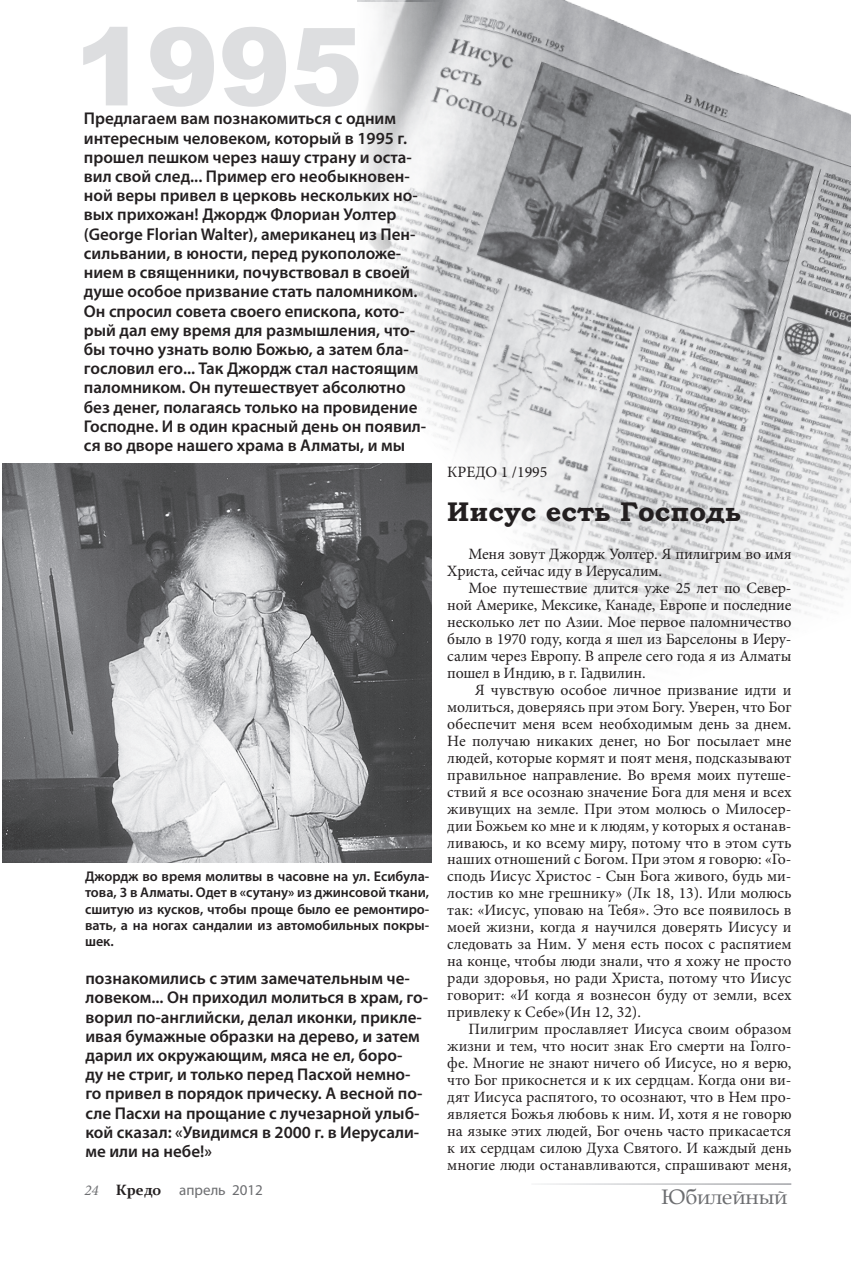
<style>
.page{position:relative;width:851px;height:1263px;background:#fff}
.page>*{position:absolute;margin:0;border:0;box-sizing:border-box;transform-origin:0 0}
.t1{font:900 108px "Arial";color:#dddee0}
.t2{font:700 27px "Bookman Old Style";color:#231f20}
.t3{font:21px "Book Antiqua";color:#6c6d70}
.t4{font:600 17.1px/19.2px "Myriad Pro";color:#231f20}
.t5{font:15.75px/17px "Minion Pro";letter-spacing:-.005em;color:#231f20;text-align:justify}
.t6{font:15px "Myriad Pro";color:#6c6d70}
.t7{font:600 14.1px/16.4px "Myriad Pro";color:#231f20;text-align:justify}
.s1{font-family:"Minion Pro";font-style:italic}
.s2{font-family:"Constantia";font-weight:700;color:#231f20}
</style>
<div class="page">
<img style="left:357px;top:0;width:493px;height:863px">
<svg style="left:357px;top:2px;width:81px;height:422px"></svg>
<svg style="left:507px;top:427px;width:343px;height:436px"></svg>
<img style="left:2px;top:463px;width:429px;height:399px">
<h1 class="t1" style="left:74px;top:-12px;width:290px">1995</h1>
<p class="t4" style="left:84px;top:109px;width:344px">Предлагаем вам познакомиться с одним интересным человеком, который в 1995 г. прошел пешком через нашу страну и оста&shy;вил свой след... Пример его необыкновен&shy;ной веры привел в церковь нескольких но&shy;вых прихожан! Джордж Флориан Уолтер (George Florian Walter), американец из Пен&shy;сильвании, в юности, перед рукоположе&shy;нием в священники, почувствовал в своей душе особое призвание стать паломником.<br>Он спросил совета своего епископа, кото&shy;рый дал ему время для размышления, что&shy;бы точно узнать волю Божью, а затем бла&shy;гословил его... Так Джордж стал настоящим паломником. Он путешествует абсолютно без денег, полагаясь только на провидение Господне. И в один красный день он появил&shy;ся во дворе нашего храма в Алматы, и мы</p>
<p class="t7" style="left:85px;top:867px;width:346px">Джордж во время молитвы в часовне на ул. Есибула&shy;това, 3 в Алматы. Одет в «сутану» из джинсовой ткани, сшитую из кусков, чтобы проще было ее ремонтиро&shy;вать, а на ногах сандалии из автомобильных покры&shy;шек.</p>
<p class="t4" style="left:85px;top:968px;width:344px">познакомились с этим замечательным че&shy;ловеком... Он приходил молиться в храм, го&shy;ворил по-английски, делал иконки, прикле&shy;ивая бумажные образки на дерево, и затем дарил их окружающим, мяса не ел, боро-<br>ду не стриг, и только перед Пасхой немно&shy;го привел в порядок прическу. А весной по&shy;сле Пасхи на прощание с лучезарной улыб&shy;кой сказал: «Увидимся в 2000 г. в Иерусали&shy;ме или на небе!»</p>
<p class="t5" style="left:447px;top:463px;width:102px">КРЕДО 1 /1995</p>
<h2 class="t2" style="left:447px;top:492px;width:296px">Иисус есть Господь</h2>
<p class="t5" style="left:447px;top:546px;width:346px;text-indent:21px">Меня зовут Джордж Уолтер. Я пилигрим во имя<br>Христа, сейчас иду в Иерусалим.</p>
<p class="t5" style="left:447px;top:580px;width:345px;text-indent:21px">Мое путешествие длится уже 25 лет по Север&shy;ной Америке, Мексике, Канаде, Европе и последние несколько лет по Азии. Мое первое паломничество было в 1970 году, когда я шел из Барселоны в Иеру&shy;салим через Европу. В апреле сего года я из Алматы пошел в Индию, в г. Гадвилин.</p>
<p class="t5" style="left:447px;top:681px;width:346px;text-indent:27px">Я чувствую особое личное призвание идти и молиться, доверяясь при этом Богу. Уверен, что Бог обеспечит меня всем необходимым день за днем.<br>Не получаю никаких денег, но Бог посылает мне людей, которые кормят и поят меня, подсказывают правильное направление. Во время моих путеше&shy;ствий я все осознаю значение Бога для меня и всех живущих на земле. При этом молюсь о Милосер&shy;дии Божьем ко мне и к людям, у которых я останав&shy;ливаюсь, и ко всему миру, потому что в этом суть наших отношений с Богом. При этом я говорю: «Го&shy;сподь Иисус Христос - Сын Бога живого, будь ми&shy;лостив ко мне грешнику» (Лк 18, 13). Или молюсь так: «Иисус, уповаю на Тебя». Это все появилось в моей жизни, когда я научился доверять Иисусу и следовать за Ним. У меня есть посох с распятием на конце, чтобы люди знали, что я хожу не просто ради здоровья, но ради Христа, потому что Иисус говорит: «И когда я вознесон буду от земли, всех привлеку к Себе»(Ин 12, 32).</p>
<p class="t5" style="left:447px;top:1020px;width:346px;text-indent:21px">Пилигрим прославляет Иисуса своим образом жизни и тем, что носит знак Его смерти на Голго&shy;фе. Многие не знают ничего об Иисусе, но я верю, что Бог прикоснется и к их сердцам. Когда они ви&shy;дят Иисуса распятого, то осознают, что в Нем про&shy;является Божья любовь к ним. И, хотя я не говорю на языке этих людей, Бог очень часто прикасается к их сердцам силою Духа Святого. И каждый день многие люди останавливаются, спрашивают меня,</p>
<p class="t6" style="left:84px;top:1180px;width:180px"><span class="s1">24</span> <span class="s2">Кредо</span> апрель 2012</p>
<h3 class="t3" style="left:661px;top:1182px;width:127px">Юбилейный</h3>
</div>
